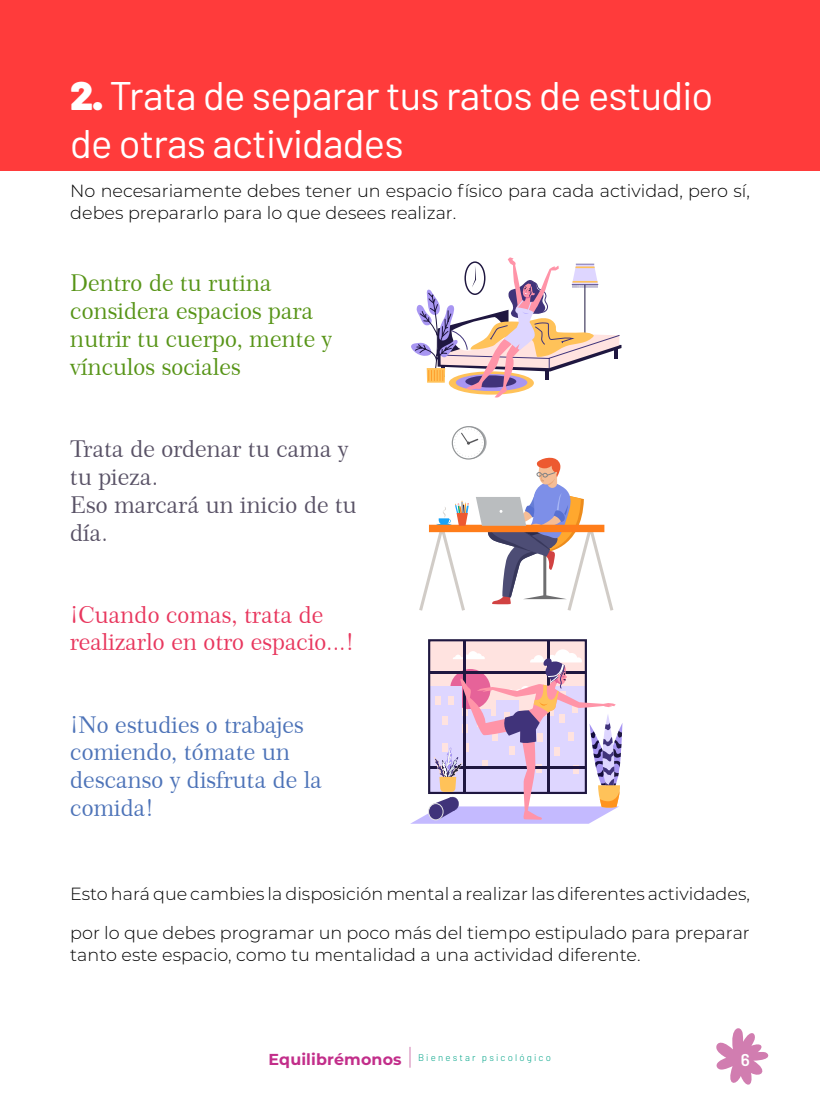
<style>
.page{position:relative;width:820px;height:1093px;background:#fff}
.page>*{position:absolute;margin:0;border:0;box-sizing:border-box;transform-origin:0 0}
.t1{font:40px/48px "Barlow";letter-spacing:-.02em;color:#fff}
.t2{font:23.2px/27.8px "Century 751 BT Roman B";color:#579417}
.t3{font:23.2px/27.8px "Century 751 BT Roman B";color:#4d73b8}
.t4{font:23.2px/27.8px "Century 751 BT Roman B";color:#595266}
.t5{font:23.2px/27.8px "Century 751 BT Roman B";color:#e8375e}
.t6{font:300 17.6px/38.4px "Montserrat";color:#000}
.t7{font:600 17.12px "Barlow";color:#fff}
.t8{font:300 9.64px "Barlow";letter-spacing:.225em;color:#00a387}
.s1{font-weight:900}
.s2{font-family:"Montserrat";font-weight:700;font-size:15.84px;color:#c22e8a}
</style>
<div class="page">
<svg style="left:716px;top:1028px;width:53px;height:57px"></svg>
<svg style="left:409px;top:1047px;width:1px;height:21px"></svg>
<div style="left:453px;top:426px;width:33px;height:33px;background:#a6a8ab;border-radius:50%"></div>
<div style="left:451px;top:426px;width:34px;height:34px;border:1px solid #919496;border-radius:50%"></div>
<svg style="left:419px;top:428px;width:195px;height:183px"></svg>
<div style="left:429px;top:641px;width:156px;height:150px;background:#ffe3e0"></div>
<div style="left:428px;top:639px;width:158px;height:155px;border:2px solid #1f1740"></div>
<hr style="left:463px;top:641px;width:2px;height:152px;background:#1f1740">
<hr style="left:547px;top:641px;width:2px;height:152px;background:#1f1740">
<svg style="left:410px;top:649px;width:212px;height:175px"></svg>
<svg style="left:411px;top:257px;width:210px;height:141px"></svg>
<div style="left:0;top:0;width:819px;height:170px;background:#ff3b3b"></div>
<h1 class="t1" style="left:70px;top:71px;width:644px"><span class="s1">2.</span> Trata de separar tus ratos de estudio de otras actividades</h1>
<p class="t6" style="left:70px;top:179px;width:680px;line-height:22.4px">No necesariamente debes tener un espacio físico para cada actividad, pero sí, debes prepararlo para lo que desees realizar.</p>
<h2 class="t2" style="left:70px;top:269px;width:263px">Dentro de tu rutina considera espacios para nutrir tu cuerpo, mente y vínculos sociales</h2>
<h2 class="t4" style="left:70px;top:435px;width:288px">Trata de ordenar tu cama y tu pieza.<br>Eso marcará un inicio de tu día.</h2>
<h2 class="t5" style="left:70px;top:600px;width:285px">¡Cuando comas, trata de realizarlo en otro espacio...!</h2>
<h2 class="t3" style="left:70px;top:710px;width:253px">¡No estudies o trabajes comiendo, tómate un descanso y disfruta de la comida!</h2>
<p class="t6" style="left:70px;top:874px;width:681px">Esto hará que cambies la disposición mental a realizar las diferentes actividades, por lo que debes programar un poco más del tiempo estipulado para preparar</p>
<p class="t6" style="left:70px;top:935px;width:571px">tanto este espacio, como tu mentalidad a una actividad diferente.</p>
<p class="t8" style="left:268px;top:1051px;width:284px"><span class="s2">Equilibrémonos</span> Bienestar psicológico</p>
<p class="t7" style="left:740px;top:1049px;width:11px">6</p>
</div>
